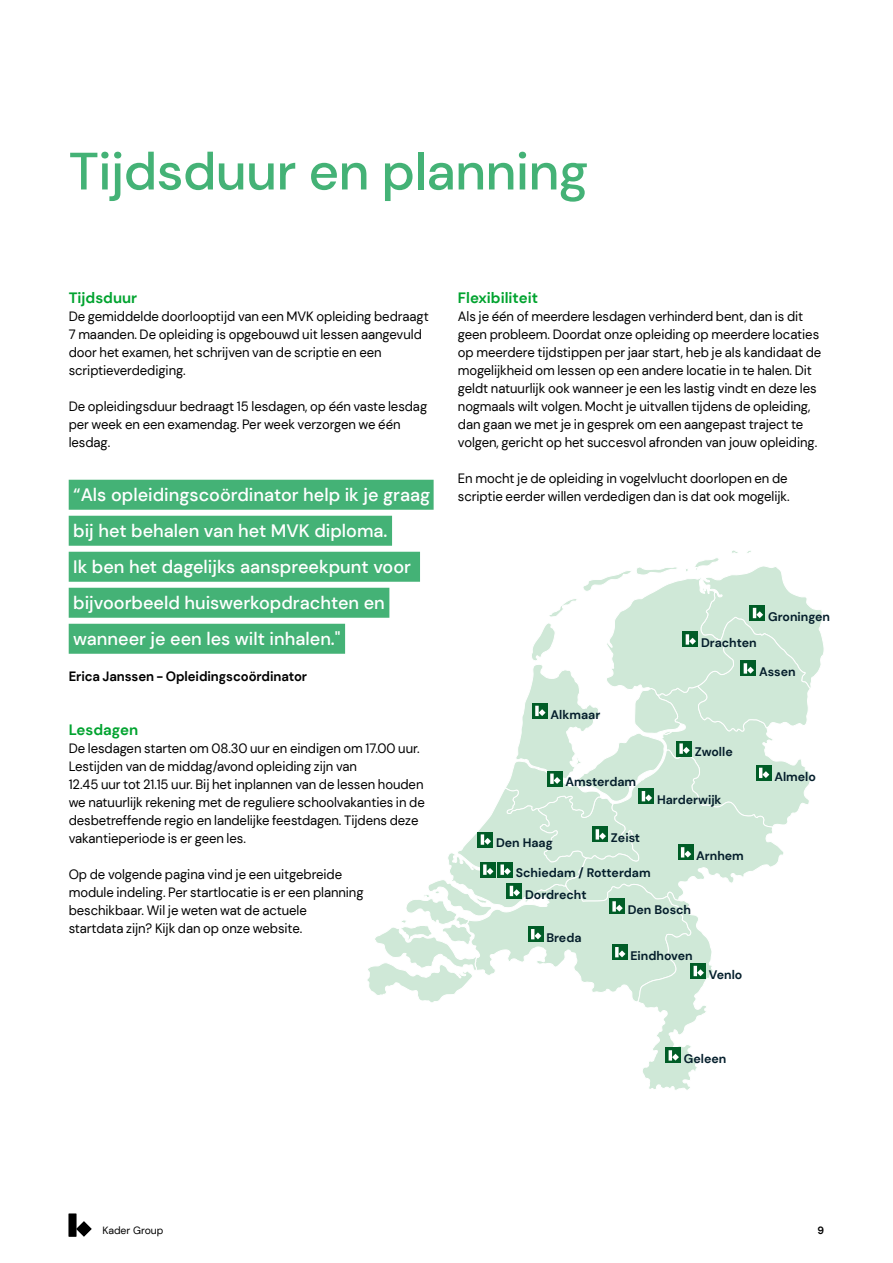
<style>
.page{position:relative;width:893px;height:1263px;background:#fff}
.page>*{position:absolute;margin:0;border:0;box-sizing:border-box;transform-origin:0 0}
.t1{font:500 52.5px "DM Sans";letter-spacing:-.01em;color:#44b276}
.t2{font:500 18px/36px "DM Sans";color:#fff}
.t3{font:700 15px "DM Sans";color:#00a32f}
.t4{font:13.5px/18px "DM Sans";letter-spacing:-.005em;color:#000}
.t5{font:700 13.5px "DM Sans";letter-spacing:-.005em;color:#000}
.t6{font:700 12.3px "DM Sans";color:#041e2b}
.t7{font:10.5px "DM Sans";color:#000}
.t8{font:700 10.5px "DM Sans";color:#000}
</style>
<div class="page">
<div style="left:69px;top:480px;width:365px;height:30px;background:#44b276"></div>
<div style="left:69px;top:516px;width:323px;height:30px;background:#44b276"></div>
<div style="left:69px;top:552px;width:351px;height:30px;background:#44b276"></div>
<div style="left:69px;top:588px;width:320px;height:30px;background:#44b276"></div>
<div style="left:69px;top:624px;width:276px;height:30px;background:#44b276"></div>
<svg style="left:366px;top:550px;width:458px;height:540px"></svg>
<svg style="left:69px;top:1214px;width:23px;height:22px"></svg>
<h1 class="t1" style="left:69px;top:138px;width:521px">Tijdsduur en planning</h1>
<p class="t3" style="left:69px;top:288px;width:70px">Tijdsduur</p>
<p class="t4" style="left:69px;top:307px;width:362px">De gemiddelde doorlooptijd van een MVK opleiding bedraagt 7 maanden. De opleiding is opgebouwd uit lessen aangevuld door het examen, het schrijven van de scriptie en een scriptieverdediging.</p>
<p class="t4" style="left:69px;top:397px;width:360px">De opleidingsduur bedraagt 15 lesdagen, op één vaste lesdag per week en een examendag. Per week verzorgen we één lesdag.</p>
<h2 class="t2" style="left:73px;top:476px;width:358px">“Als opleidingscoördinator help ik je graag bij het behalen van het MVK diploma.<br>Ik ben het dagelijks aanspreekpunt voor bijvoorbeeld huiswerkopdrachten en wanneer je een les wilt inhalen."</h2>
<p class="t5" style="left:69px;top:668px;width:240px">Erica Janssen - Opleidingscoördinator</p>
<p class="t3" style="left:69px;top:720px;width:71px">Lesdagen</p>
<p class="t4" style="left:69px;top:739px;width:358px">De lesdagen starten om 08.30 uur en eindigen om 17.00 uur.<br>Lestijden van de middag/avond opleiding zijn van<br>12.45 uur tot 21.15 uur. Bij het inplannen van de lessen houden we natuurlijk rekening met de reguliere schoolvakanties in de desbetreffende regio en landelijke feestdagen. Tijdens deze vakantieperiode is er geen les.</p>
<p class="t4" style="left:69px;top:865px;width:296px">Op de volgende pagina vind je een uitgebreide module indeling. Per startlocatie is er een planning beschikbaar. Wil je weten wat de actuele startdata zijn? Kijk dan op onze website.</p>
<p class="t3" style="left:458px;top:288px;width:82px">Flexibiliteit</p>
<p class="t4" style="left:458px;top:307px;width:365px">Als je één of meerdere lesdagen verhinderd bent, dan is dit geen probleem. Doordat onze opleiding op meerdere locaties op meerdere tijdstippen per jaar start, heb je als kandidaat de mogelijkheid om lessen op een andere locatie in te halen. Dit geldt natuurlijk ook wanneer je een les lastig vindt en deze les nogmaals wilt volgen. Mocht je uitvallen tijdens de opleiding, dan gaan we met je in gesprek om een aangepast traject te volgen, gericht op het succesvol afronden van jouw opleiding.</p>
<p class="t4" style="left:458px;top:469px;width:333px">En mocht je de opleiding in vogelvlucht doorlopen en de scriptie eerder willen verdedigen dan is dat ook mogelijk.</p>
<p class="t6" style="left:701px;top:635px;width:57px">Drachten</p>
<p class="t6" style="left:768px;top:609px;width:63px">Groningen</p>
<p class="t6" style="left:551px;top:706px;width:51px">Alkmaar</p>
<p class="t6" style="left:566px;top:774px;width:72px">Amsterdam</p>
<p class="t6" style="left:496px;top:835px;width:58px">Den Haag</p>
<p class="t6" style="left:611px;top:830px;width:31px">Zeist</p>
<p class="t6" style="left:695px;top:744px;width:40px">Zwolle</p>
<p class="t6" style="left:657px;top:792px;width:66px">Harderwijk</p>
<p class="t6" style="left:696px;top:848px;width:49px">Arnhem</p>
<p class="t6" style="left:516px;top:865px;width:136px">Schiedam / Rotterdam</p>
<p class="t6" style="left:525px;top:887px;width:63px">Dordrecht</p>
<p class="t6" style="left:546px;top:930px;width:37px">Breda</p>
<p class="t6" style="left:628px;top:902px;width:65px">Den Bosch</p>
<p class="t6" style="left:630px;top:948px;width:64px">Eindhoven</p>
<p class="t6" style="left:709px;top:967px;width:35px">Venlo</p>
<p class="t6" style="left:759px;top:664px;width:38px">Assen</p>
<p class="t6" style="left:774px;top:768px;width:43px">Almelo</p>
<p class="t6" style="left:684px;top:1051px;width:44px">Geleen</p>
<p class="t7" style="left:102px;top:1224px;width:63px">Kader Group</p>
<p class="t8" style="left:818px;top:1223px;width:8px">9</p>
</div>
